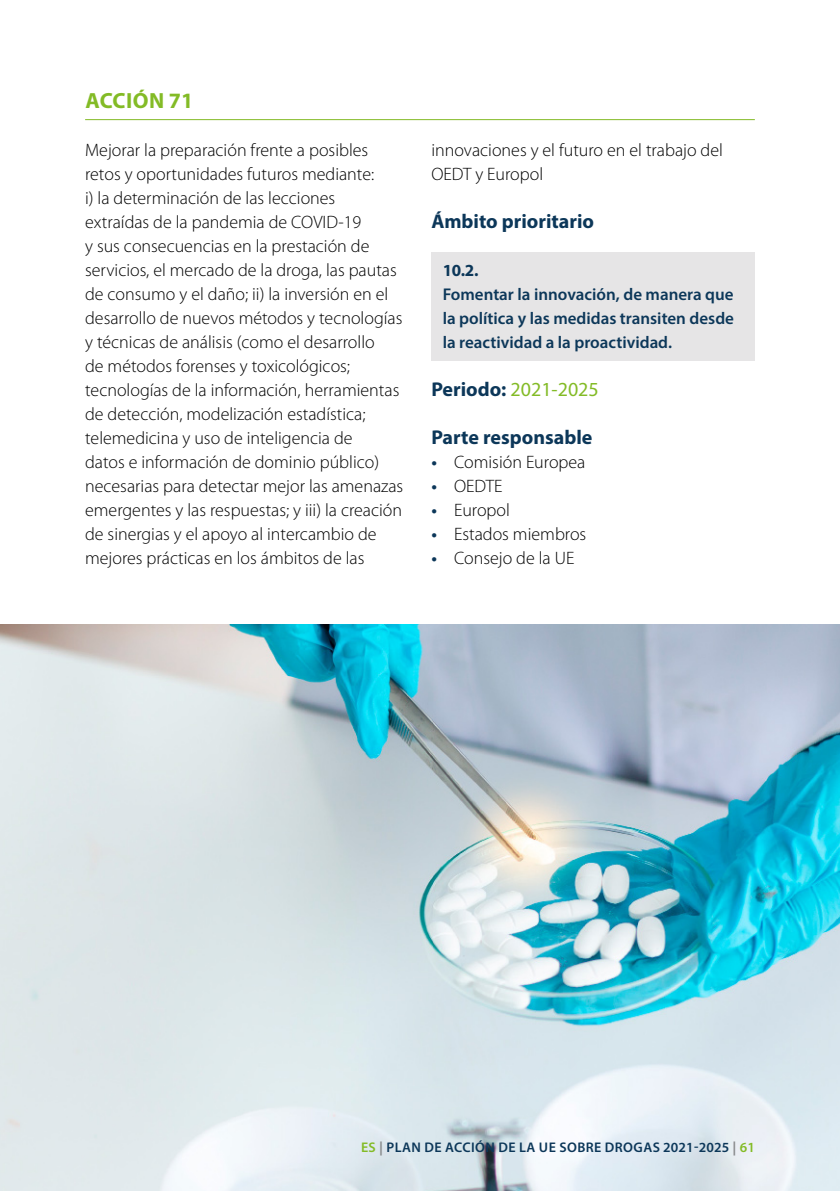
<style>
.page{position:relative;width:840px;height:1191px;background:#fff}
.page>*{position:absolute;margin:0;border:0;box-sizing:border-box;transform-origin:0 0}
.Title_Level_3{font:700 22px "Myriad Pro";letter-spacing:.01em;color:#83bb26}
.Title_Level_4{font:700 20px "Myriad Pro";color:#0c3759}
.Title_Level_4-2{font:20px "Myriad Pro";color:#83bb26}
.Body_text{font:300 18px/24px "Myriad Pro";color:#000}
.Body_wingding{font:600 17px/24px "Myriad Pro";color:#0c3759}
.t1{font:600 14px "Myriad Pro";letter-spacing:.03em;color:#0c3759}
.s1{font-weight:700}
.s2{font-weight:700;color:#0c3759}
.s3{font-weight:600;color:#0c3759}
.s4{color:#83bb26}
.s5{font-weight:700;color:#898b8c}
</style>
<div class="page">
<img style="left:0;top:624px;width:839px;height:567px">
<hr style="left:85px;top:119px;width:669px;height:1px;background:#83bb26">
<div style="left:431px;top:252px;width:323px;height:109px;background:#e6e5e6"></div>
<h4 class="Title_Level_3" style="left:85px;top:86px;width:109px">ACCIÓN 71</h4>
<p class="Body_text" style="left:85px;top:138px;width:319px">Mejorar la preparación frente a posibles retos y oportunidades futuros mediante:<br>i) la determinación de las lecciones extraídas de la pandemia de COVID-19<br>y sus consecuencias en la prestación de servicios, el mercado de la droga, las pautas de consumo y el daño; ii) la inversión en el desarrollo de nuevos métodos y tecnologías y técnicas de análisis (como el desarrollo<br>de métodos forenses y toxicológicos; tecnologías de la información, herramientas de detección, modelización estadística; telemedicina y uso de inteligencia de<br>datos e información de dominio público) necesarias para detectar mejor las amenazas emergentes y las respuestas; y iii) la creación de sinergias y el apoyo al intercambio de mejores prácticas en los ámbitos de las</p>
<p class="Body_text" style="left:431px;top:138px;width:293px">innovaciones y el futuro en el trabajo del<br>OEDT y Europol</p>
<h5 class="Title_Level_4" style="left:431px;top:208px;width:164px">Ámbito prioritario</h5>
<p class="Body_wingding" style="left:442px;top:258px;width:292px"><span class="s1">10.2.<br></span>Fomentar la innovación, de manera que la política y las medidas transiten desde la reactividad a la proactividad.</p>
<h5 class="Title_Level_4-2" style="left:431px;top:377px;width:169px"><span class="s2">Periodo:</span> 2021-2025</h5>
<h5 class="Title_Level_4" style="left:431px;top:424px;width:162px">Parte responsable</h5>
<p class="Body_text" style="left:431px;top:450px;width:155px"><span class="s3">•</span> Comisión Europea</p>
<p class="Body_text" style="left:431px;top:474px;width:73px"><span class="s3">•</span> OEDTE</p>
<p class="Body_text" style="left:431px;top:498px;width:80px"><span class="s3">•</span> Europol</p>
<p class="Body_text" style="left:431px;top:522px;width:156px"><span class="s3">•</span> Estados miembros</p>
<p class="Body_text" style="left:431px;top:546px;width:144px"><span class="s3">•</span> Consejo de la UE</p>
<p class="t1" style="left:361px;top:1138px;width:395px"><span class="s4">ES</span> <span class="s5">|</span> PLAN DE ACCIÓN DE LA UE SOBRE DROGAS 2021-2025 <span class="s5">|</span> <span class="s4">61</span></p>
</div>
